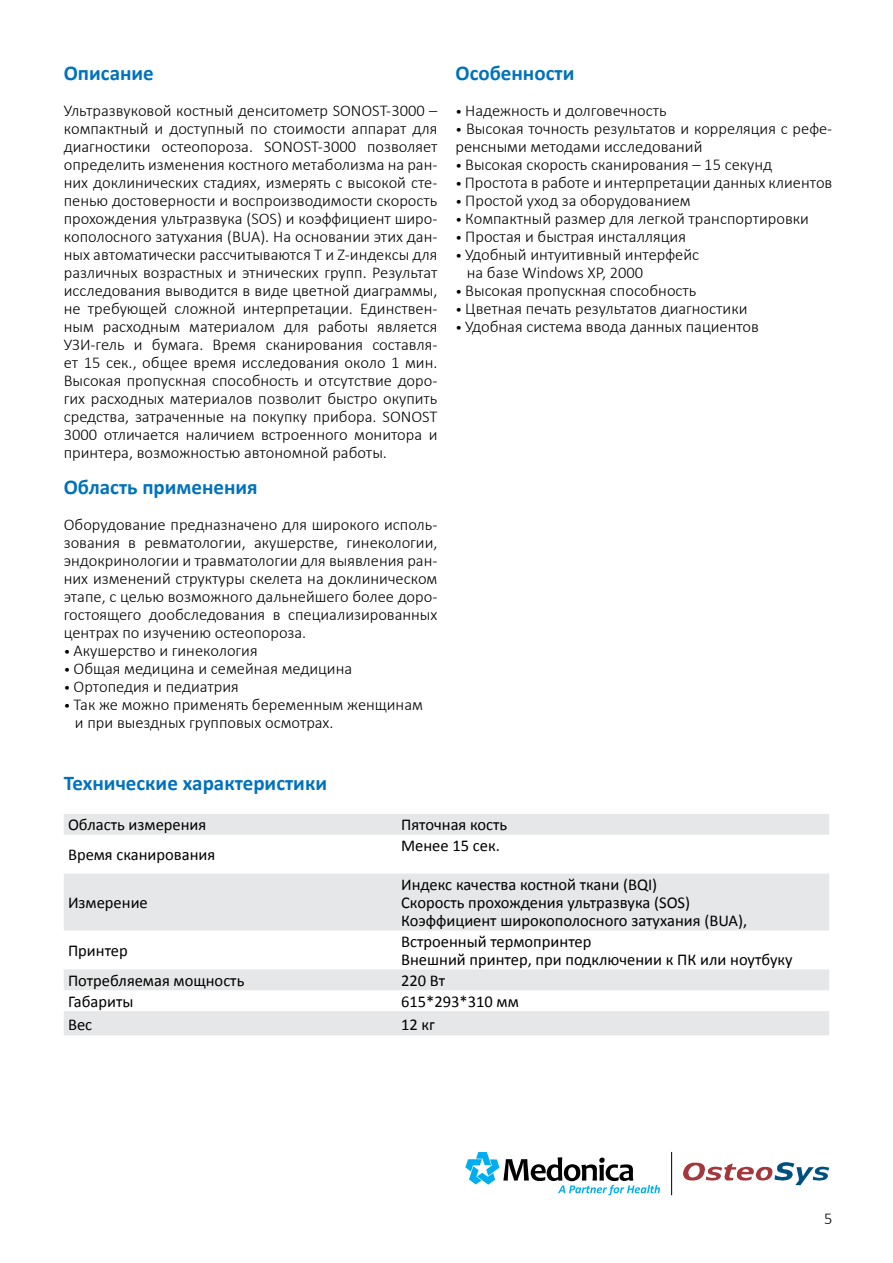
<style>
.page{position:relative;width:893px;height:1263px;background:#fff}
.page>*{position:absolute;margin:0;border:0;box-sizing:border-box;transform-origin:0 0}
.t1{font:700 21px "Calibri";color:#0072bc}
.t2{font:300 16.5px/18px "Calibri";color:#000}
.t3{font:16.5px/18px "Calibri";color:#000}
.s1{font-size:13.5px}
</style>
<div class="page">
<svg style="left:64px;top:814px;width:765px;height:221px;fill:#e6e7e8"></svg>
<svg style="left:465px;top:1152px;width:195px;height:43px"></svg>
<hr style="left:671px;top:1152px;width:1px;height:43px;background:#000">
<svg style="left:683px;top:1162px;width:146px;height:23px"></svg>
<p class="t1" style="left:64px;top:59px;width:91px">Описание</p>
<p class="t2" style="left:64px;top:101px;width:375px;text-align:justify">Ультразвуковой костный денситометр SONOST-3000 – компактный и доступный по стоимости аппарат для диагностики остеопороза. SONOST-3000 позволяет определить изменения костного метаболизма на ран&shy;них доклинических стадиях, измерять с высокой сте&shy;пенью достоверности и воспроизводимости скорость прохождения ультразвука (SOS) и коэффициент широ&shy;кополосного затухания (BUA). На основании этих дан&shy;ных автоматически рассчитываются Т и Z-индексы для различных возрастных и этнических групп. Результат исследования выводится в виде цветной диаграммы, не требующей сложной интерпретации. Единствен&shy;ным расходным материалом для работы является УЗИ-гель и бумага. Время сканирования составля&shy;ет 15 сек., общее время исследования около 1 мин.<br>Высокая пропускная способность и отсутствие доро&shy;гих расходных материалов позволит быстро окупить средства, затраченные на покупку прибора. SONOST 3000 отличается наличием встроенного монитора и принтера, возможностью автономной работы.</p>
<p class="t1" style="left:64px;top:473px;width:195px">Область применения</p>
<p class="t2" style="left:64px;top:515px;width:375px;text-align:justify">Оборудование предназначено для широкого исполь&shy;зования в ревматологии, акушерстве, гинекологии, эндокринологии и травматологии для выявления ран&shy;них изменений структуры скелета на доклиническом этапе, с целью возможного дальнейшего более доро&shy;гостоящего дообследования в специализированных центрах по изучению остеопороза.</p>
<p class="t2" style="left:64px;top:641px;width:195px"><span class="s1">•</span> Акушерство и гинекология</p>
<p class="t2" style="left:64px;top:659px;width:290px"><span class="s1">•</span> Общая медицина и семейная медицина</p>
<p class="t2" style="left:64px;top:677px;width:176px"><span class="s1">•</span> Ортопедия и педиатрия</p>
<p class="t2" style="left:75px;top:695px;width:349px;text-indent:-11px"><span class="s1">•</span> Так же можно применять беременным женщинам и при выездных групповых осмотрах.</p>
<p class="t1" style="left:455px;top:59px;width:120px">Особенности</p>
<p class="t2" style="left:455px;top:101px;width:213px"><span class="s1">•</span> Надежность и долговечность</p>
<p class="t2" style="left:455px;top:119px;width:378px"><span class="s1">•</span> Высокая точность результатов и корреляция с рефе&shy;ренсными методами исследований</p>
<p class="t2" style="left:455px;top:155px;width:318px"><span class="s1">•</span> Высокая скорость сканирования – 15 секунд</p>
<p class="t2" style="left:455px;top:173px;width:378px"><span class="s1">•</span> Простота в работе и интерпретации данных клиентов</p>
<p class="t2" style="left:455px;top:191px;width:237px"><span class="s1">•</span> Простой уход за оборудованием</p>
<p class="t2" style="left:455px;top:209px;width:355px"><span class="s1">•</span> Компактный размер для легкой транспортировки</p>
<p class="t2" style="left:455px;top:227px;width:232px"><span class="s1">•</span> Простая и быстрая инсталляция</p>
<p class="t2" style="left:467px;top:245px;width:234px;text-indent:-11px"><span class="s1">•</span> Удобный интуитивный интерфейс на базе Windows XP, 2000</p>
<p class="t2" style="left:455px;top:281px;width:242px"><span class="s1">•</span> Высокая пропускная способность</p>
<p class="t2" style="left:455px;top:299px;width:293px"><span class="s1">•</span> Цветная печать результатов диагностики</p>
<p class="t2" style="left:455px;top:317px;width:305px"><span class="s1">•</span> Удобная система ввода данных пациентов</p>
<p class="t1" style="left:64px;top:769px;width:265px">Технические характеристики</p>
<p class="t3" style="left:68px;top:816px;width:140px">Область измерения</p>
<p class="t3" style="left:401px;top:816px;width:108px">Пяточная кость</p>
<p class="t3" style="left:68px;top:846px;width:149px">Время сканирования</p>
<p class="t3" style="left:401px;top:837px;width:100px">Менее 15 сек.</p>
<p class="t3" style="left:68px;top:894px;width:81px">Измерение</p>
<p class="t3" style="left:401px;top:876px;width:348px">Индекс качества костной ткани (BQI)<br>Скорость прохождения ультразвука (SOS)<br>Коэффициент широкополосного затухания (BUA),</p>
<p class="t3" style="left:68px;top:942px;width:61px">Принтер</p>
<p class="t3" style="left:401px;top:933px;width:393px">Встроенный термопринтер<br>Внешний принтер, при подключении к ПК или ноутбуку</p>
<p class="t3" style="left:68px;top:971px;width:178px">Потребляемая мощность</p>
<p class="t3" style="left:401px;top:971px;width:46px">220 Вт</p>
<p class="t3" style="left:68px;top:992px;width:67px">Габариты</p>
<p class="t3" style="left:401px;top:992px;width:119px">615*293*310 мм</p>
<p class="t3" style="left:68px;top:1015px;width:26px">Вес</p>
<p class="t3" style="left:401px;top:1015px;width:35px">12 кг</p>
<p class="t2" style="left:824px;top:1209px;width:10px">5</p>
</div>
